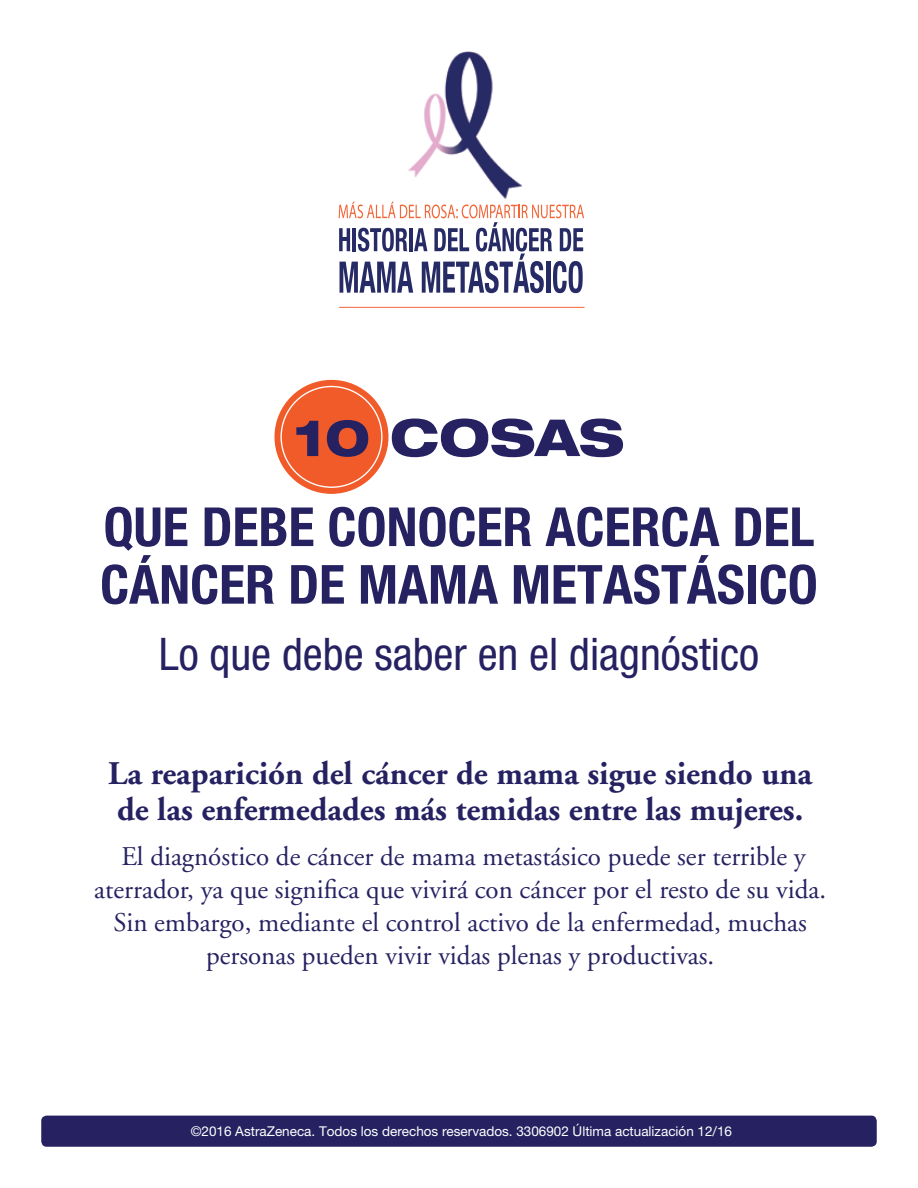
<style>
.page{position:relative;width:918px;height:1188px;background:#fff}
.page>*{position:absolute;margin:0;border:0;box-sizing:border-box;transform-origin:0 0}
.t1{font:700 condensed 54px/57.6px "Helvetica Neue";color:#262262}
.t2{font:800 expanded 51px "Helvetica Neue";color:#262262}
.t3{font:condensed 45px "Helvetica Neue";color:#262262}
.t4{font:700 33px/36px "Adobe Garamond";color:#262262}
.t5{font:27px/33px "Adobe Garamond";color:#262262;text-align:center}
.t6{font:13.5px "Helvetica Neue";color:#fff}
</style>
<div class="page">
<img style="left:408px;top:52px;width:114px;height:147px">
<hr style="left:339px;top:307px;width:245px;height:1px;background:#f26539">
<svg style="left:339px;top:202px;width:245px;height:91px"></svg>
<div style="left:41px;top:1116px;width:836px;height:31px;background:#262262;border-radius:5px"></div>
<svg style="left:275px;top:381px;width:113px;height:112px;background:#f26d41"></svg>
<div style="left:281px;top:387px;width:101px;height:100px;background:#f15a29;border-radius:50%"></div>
<h2 class="t2" style="left:294px;top:405px;width:332px">10 COSAS</h2>
<h1 class="t1" style="left:100px;top:497px;width:719px">QUE DEBE CONOCER ACERCA DEL<br>CÁNCER DE MAMA METASTÁSICO</h1>
<h3 class="t3" style="left:159px;top:628px;width:602px">Lo que debe saber en el diagnóstico</h3>
<p class="t4" style="left:108px;top:756px;width:705px">La reaparición del cáncer de mama sigue siendo una de las enfermedades más temidas entre las mujeres.</p>
<p class="t5" style="left:94px;top:841px;width:733px">El diagnóstico de cáncer de mama metastásico puede ser terrible y aterrador, ya que significa que vivirá con cáncer por el resto de su vida.<br>Sin embargo, mediante el control activo de la enfermedad, muchas personas pueden vivir vidas plenas y productivas.</p>
<p class="t6" style="left:191px;top:1123px;width:543px">©2016 AstraZeneca. Todos los derechos reservados. 3306902 Última actualización 12/16</p>
</div>
